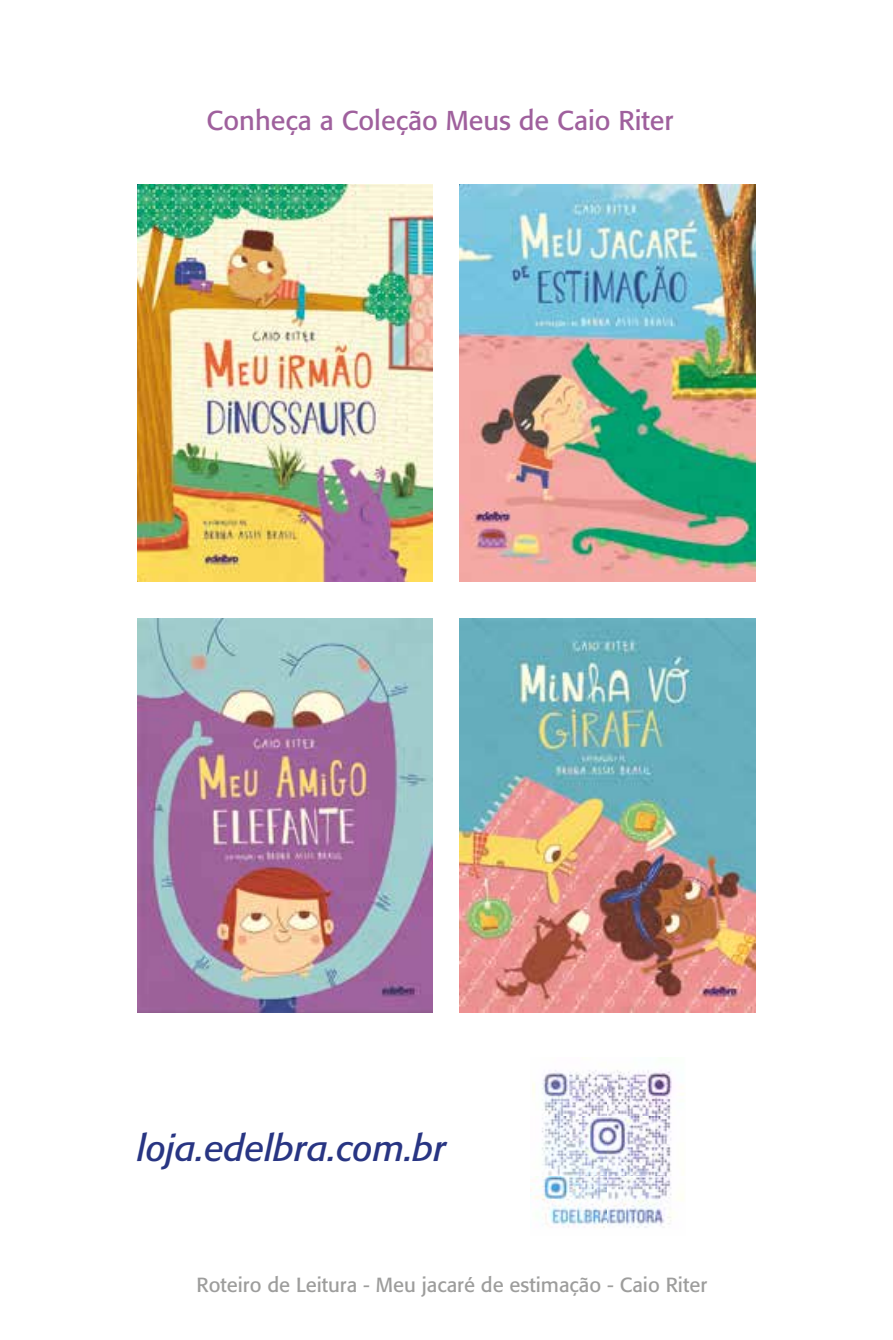
<style>
.page{position:relative;width:893px;height:1340px;background:#fff}
.page>*{position:absolute;margin:0;border:0;box-sizing:border-box;transform-origin:0 0}
.t1{font:italic 36px "Formata";color:#283583}
.t2{font:27px "Formata";color:#9f609d}
.t3{font:20.25px "Formata";color:#9d9d9c}
</style>
<div class="page">
<img style="left:530px;top:1070px;width:154px;height:158px">
<img style="left:137px;top:184px;width:296px;height:397px">
<img style="left:459px;top:184px;width:297px;height:397px">
<img style="left:137px;top:618px;width:296px;height:394px">
<img style="left:459px;top:618px;width:297px;height:394px">
<h2 class="t2" style="left:207px;top:104px;width:468px">Conheça a Coleção Meus de Caio Riter</h2>
<h1 class="t1" style="left:137px;top:1126px;width:311px">loja.edelbra.com.br</h1>
<p class="t3" style="left:197px;top:1272px;width:512px">Roteiro de Leitura - Meu jacaré de estimação - Caio Riter</p>
</div>
